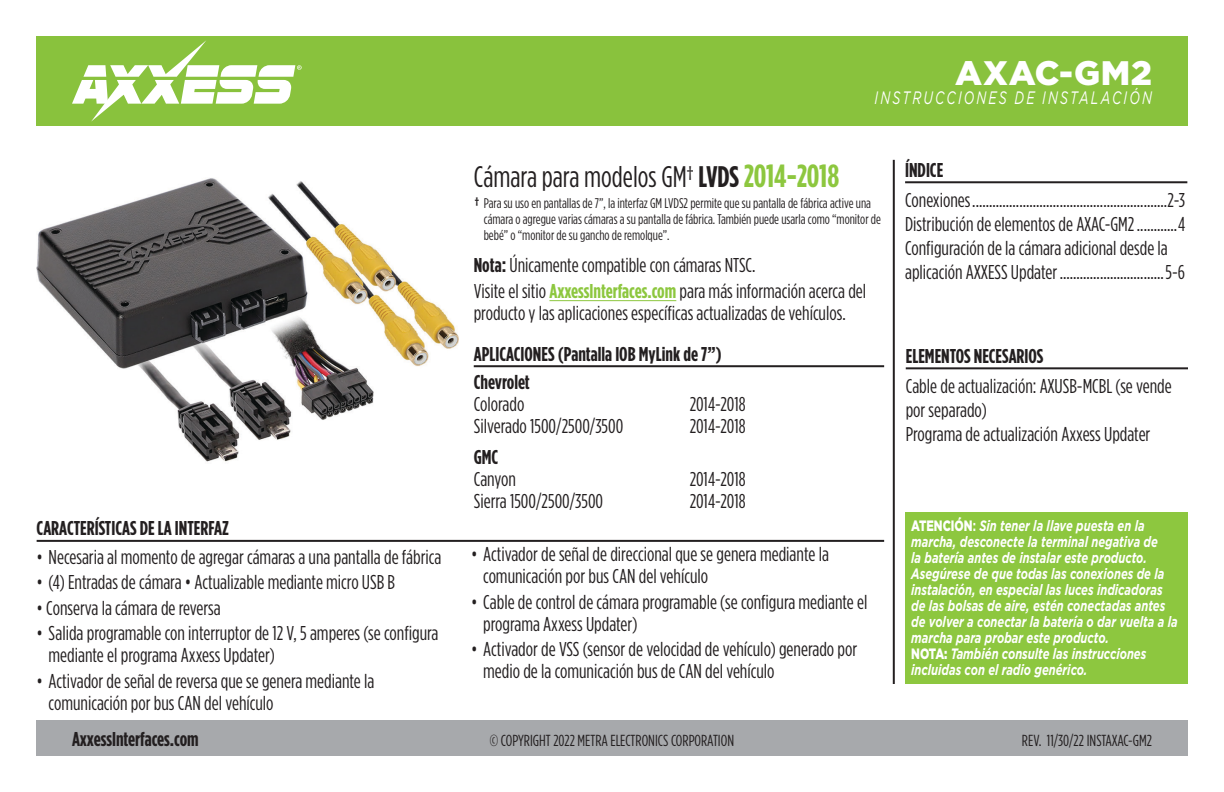
<style>
.page{position:relative;width:1224px;height:792px;background:#fff}
.page>*{position:absolute;margin:0;border:0;box-sizing:border-box;transform-origin:0 0}
.t1{font:900 34px "Gotham";letter-spacing:.02em;color:#fff}
.t2{font:29.8px "Gotham Condensed";color:#231f20}
.t3{font:20px/24px "Gotham Condensed";color:#231f20}
.t4{font:700 20px/28.2px "Gotham Condensed";color:#231f20}
.t5{font:italic 18px "Gotham";letter-spacing:.17em;color:#fff;scale:.7 1}
.t6{font:16px "Gotham Condensed";color:#231f20}
.t7{font:italic 700 15px/16px "Gotham";color:#fff;scale:.74 1}
.t8{font:14px/16px "Gotham Condensed";color:#231f20}
.s1{font-weight:700}
.s2{font-weight:700;font-size:32px;color:#8dc73f}
.s3{font-weight:700;font-size:18px}
.s4{font-weight:700;color:#8dc73f}
.s5{font-weight:900;font-style:normal}
.s6{font-style:normal}
</style>
<div class="page">
<div style="left:36px;top:720px;width:1152px;height:36px;background:#a7a9ac"></div>
<hr style="left:893px;top:160px;width:2px;height:524px;background:#231f20">
<div style="left:36px;top:36px;width:1152px;height:90px;background:#89c23d"></div>
<svg style="left:72px;top:40px;width:230px;height:82px"></svg>
<div style="left:906px;top:512px;width:282px;height:172px;background:#8dc73f"></div>
<hr style="left:906px;top:367px;width:282px;height:2px;background:#231f20">
<hr style="left:905px;top:181px;width:282px;height:2px;background:#231f20">
<img style="left:36px;top:178px;width:423px;height:284px">
<hr style="left:474px;top:365px;width:410px;height:2px;background:#231f20">
<hr style="left:37px;top:540px;width:847px;height:2px;background:#231f20">
<hr style="left:549px;top:300px;width:127px;height:1px;background:#8dc73f">
<h1 class="t1" style="left:955px;top:53px;width:198px">AXAC-GM2</h1>
<p class="t5" style="left:875px;top:88px;width:398px">INSTRUCCIONES DE INSTALACIÓN</p>
<p class="t4" style="left:37px;top:514px;width:194px">CARACTERÍSTICAS DE LA INTERFAZ</p>
<p class="t3" style="left:37px;top:544px;width:406px">• Necesaria al momento de agregar cámaras a una pantalla de fábrica</p>
<p class="t3" style="left:37px;top:570px;width:360px">• (4) Entradas de cámara • Actualizable mediante micro USB B</p>
<p class="t3" style="left:37px;top:596px;width:186px">• Conserva la cámara de reversa</p>
<p class="t3" style="left:49px;top:622px;width:391px;line-height:22px;text-indent:-12px">• Salida programable con interruptor de 12 V, 5 amperes (se configura mediante el programa Axxess Updater)</p>
<p class="t3" style="left:49px;top:670px;width:327px;line-height:22px;text-indent:-12px">• Activador de señal de reversa que se genera mediante la comunicación por bus CAN del vehículo</p>
<h2 class="t2" style="left:474px;top:161px;width:367px">Cámara para modelos GM† <span class="s1">LVDS</span> <span class="s2">2014-2018</span></h2>
<p class="t8" style="left:484px;top:195px;width:399px;text-indent:-9px"><span class="s3">†</span> Para su uso en pantallas de 7”, la interfaz GM LVDS2 permite que su pantalla de fábrica active una cámara o agregue varias cámaras a su pantalla de fábrica. También puede usarla como “monitor de bebé” o “monitor de su gancho de remolque”.</p>
<p class="t3" style="left:474px;top:251px;width:394px;line-height:26.4px"><span class="s1">Nota:</span> Únicamente compatible con cámaras NTSC.<br>Visite el sitio <span class="s4">AxxessInterfaces.com</span> para más información acerca del</p>
<p class="t3" style="left:474px;top:301px;width:373px">producto y las aplicaciones específicas actualizadas de vehículos.</p>
<p class="t4" style="left:474px;top:339px;width:249px">APLICACIONES (Pantalla IOB MyLink de 7”)<br>Chevrolet</p>
<p class="t3" style="left:474px;top:391px;width:52px">Colorado</p>
<p class="t3" style="left:690px;top:391px;width:57px">2014-2018</p>
<p class="t3" style="left:474px;top:413px;width:151px">Silverado 1500/2500/3500</p>
<p class="t3" style="left:690px;top:413px;width:57px">2014-2018</p>
<p class="t4" style="left:474px;top:442px;width:26px">GMC</p>
<p class="t3" style="left:474px;top:466px;width:44px">Canyon</p>
<p class="t3" style="left:690px;top:466px;width:57px">2014-2018</p>
<p class="t3" style="left:474px;top:488px;width:131px">Sierra 1500/2500/3500</p>
<p class="t3" style="left:690px;top:488px;width:57px">2014-2018</p>
<p class="t3" style="left:483px;top:543px;width:347px;line-height:22px;text-indent:-12px">• Activador de señal de direccional que se genera mediante la comunicación por bus CAN del vehículo</p>
<p class="t3" style="left:483px;top:590px;width:386px;line-height:22px;text-indent:-12px">• Cable de control de cámara programable (se configura mediante el programa Axxess Updater)</p>
<p class="t3" style="left:483px;top:638px;width:375px;line-height:22px;text-indent:-12px">• Activador de VSS (sensor de velocidad de vehículo) generado por medio de la comunicación bus de CAN del vehículo</p>
<p class="t4" style="left:905px;top:155px;width:40px">ÍNDICE</p>
<p class="t3" style="left:905px;top:187px;width:282px">Conexiones..........................................................2-3<br>Distribución de elementos de AXAC-GM2............4<br>Configuración de la cámara adicional desde la aplicación AXXESS Updater ...............................5-6</p>
<p class="t4" style="left:906px;top:341px;width:139px">ELEMENTOS NECESARIOS</p>
<p class="t3" style="left:906px;top:373px;width:268px">Cable de actualización: AXUSB-MCBL (se vende por separado)<br>Programa de actualización Axxess Updater</p>
<p class="t7" style="left:911px;top:517px;width:362px"><span class="s5">ATENCIÓN</span><span class="s6">:</span> Sin tener la llave puesta en la marcha, desconecte la terminal negativa de<br>la batería antes de instalar este producto.<br>Asegúrese de que todas las conexiones de la instalación, en especial las luces indicadoras de las bolsas de aire, estén conectadas antes de volver a conectar la batería o dar vuelta a la marcha para probar este producto.<br><span class="s5">NOTA:</span> También consulte las instrucciones incluidas con el radio genérico.</p>
<p class="t4" style="left:72px;top:725px;width:128px">AxxessInterfaces.com</p>
<p class="t6" style="left:490px;top:732px;width:246px">© COPYRIGHT 2022 METRA ELECTRONICS CORPORATION</p>
<p class="t6" style="left:1022px;top:732px;width:132px">REV. 11/30/22 INSTAXAC-GM2</p>
</div>
